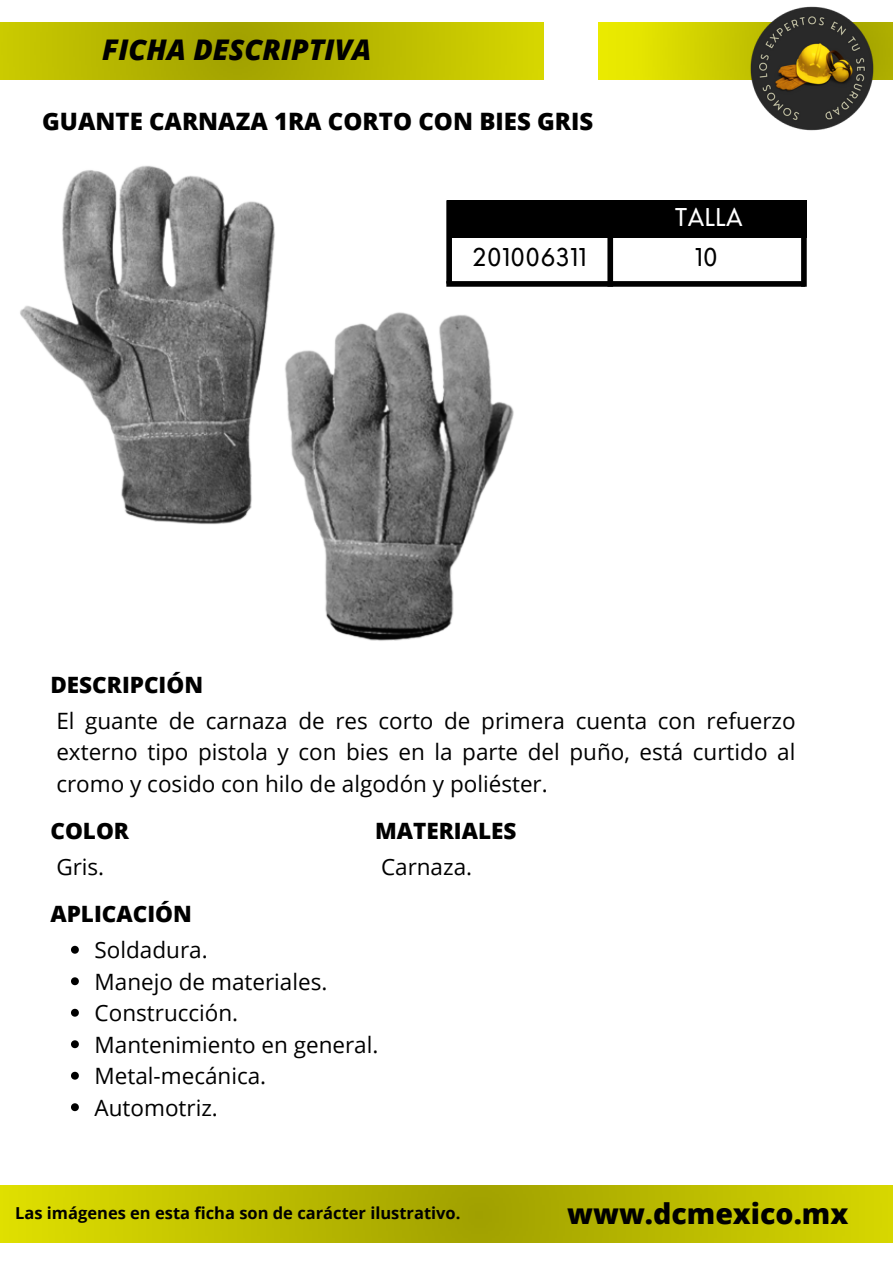
<style>
.page{position:relative;width:893px;height:1264px;background:#fff}
.page>*{position:absolute;margin:0;border:0;box-sizing:border-box;transform-origin:0 0}
.t1{font:italic 800 28.5px "Open Sans";color:#000}
.t2{font:800 28.5px "Open Sans";color:#000}
.t3{font:800 24px "Open Sans";color:#000}
.t4{font:24px "Nourd";letter-spacing:.02em;color:#000}
.t5{font:24px "Nourd";letter-spacing:.02em;color:#fff}
.t6{font:22.5px/31.5px "Open Sans";color:#000;text-align:justify}
.t7{font:800 22.5px "Open Sans";color:#000}
.t8{font:700 16.5px "Open Sans";color:#000}
</style>
<div class="page">
<img style="left:0;top:1185px;width:892px;height:57px">
<img style="left:0;top:22px;width:543px;height:57px">
<img style="left:598px;top:22px;width:294px;height:58px">
<div style="left:446px;top:200px;width:360px;height:38px;background:#000"></div>
<div style="left:607px;top:212px;width:6px;height:75px;background:#000"></div>
<div style="left:801px;top:200px;width:5px;height:87px;background:#000"></div>
<div style="left:446px;top:200px;width:6px;height:83px;background:#000"></div>
<div style="left:446px;top:281px;width:359px;height:6px;background:#000"></div>
<img style="left:20px;top:165px;width:255px;height:359px">
<svg style="left:71px;top:945px;width:8px;height:8px"></svg>
<svg style="left:71px;top:977px;width:8px;height:8px"></svg>
<svg style="left:71px;top:1008px;width:8px;height:8px"></svg>
<svg style="left:71px;top:1040px;width:8px;height:8px"></svg>
<svg style="left:71px;top:1071px;width:8px;height:8px"></svg>
<svg style="left:71px;top:1103px;width:8px;height:8px"></svg>
<img style="left:285px;top:312px;width:229px;height:329px">
<img style="left:738px;top:6px;width:138px;height:125px">
<p class="t1" style="left:102px;top:30px;width:271px">FICHA DESCRIPTIVA</p>
<p class="t3" style="left:42px;top:105px;width:552px">GUANTE CARNAZA 1RA CORTO CON BIES GRIS</p>
<p class="t5" style="left:675px;top:202px;width:69px">TALLA</p>
<p class="t7" style="left:50px;top:668px;width:154px">DESCRIPCIÓN</p>
<p class="t4" style="left:472px;top:242px;width:115px">201006311</p>
<p class="t4" style="left:694px;top:242px;width:25px">10</p>
<p class="t6" style="left:56px;top:704px;width:740px">El guante de carnaza de res corto de primera cuenta con refuerzo externo tipo pistola y con bies en la parte del puño, está curtido al cromo y cosido con hilo de algodón y poliéster.</p>
<p class="t7" style="left:50px;top:815px;width:80px">COLOR</p>
<p class="t6" style="left:56px;top:850px;width:49px">Gris.</p>
<p class="t7" style="left:50px;top:898px;width:143px">APLICACIÓN</p>
<p class="t7" style="left:375px;top:815px;width:143px">MATERIALES</p>
<p class="t6" style="left:381px;top:850px;width:93px">Carnaza.</p>
<p class="t6" style="left:95px;top:933px;width:115px">Soldadura.</p>
<p class="t6" style="left:95px;top:965px;width:234px">Manejo de materiales.</p>
<p class="t6" style="left:95px;top:996px;width:145px">Construcción.</p>
<p class="t6" style="left:95px;top:1028px;width:285px">Mantenimiento en general.</p>
<p class="t6" style="left:95px;top:1059px;width:173px">Metal-mecánica.</p>
<p class="t6" style="left:95px;top:1091px;width:125px">Automotriz.</p>
<p class="t8" style="left:15px;top:1200px;width:447px">Las imágenes en esta ficha son de carácter ilustrativo.</p>
<p class="t2" style="left:567px;top:1193px;width:282px">www.dcmexico.mx</p>
</div>
